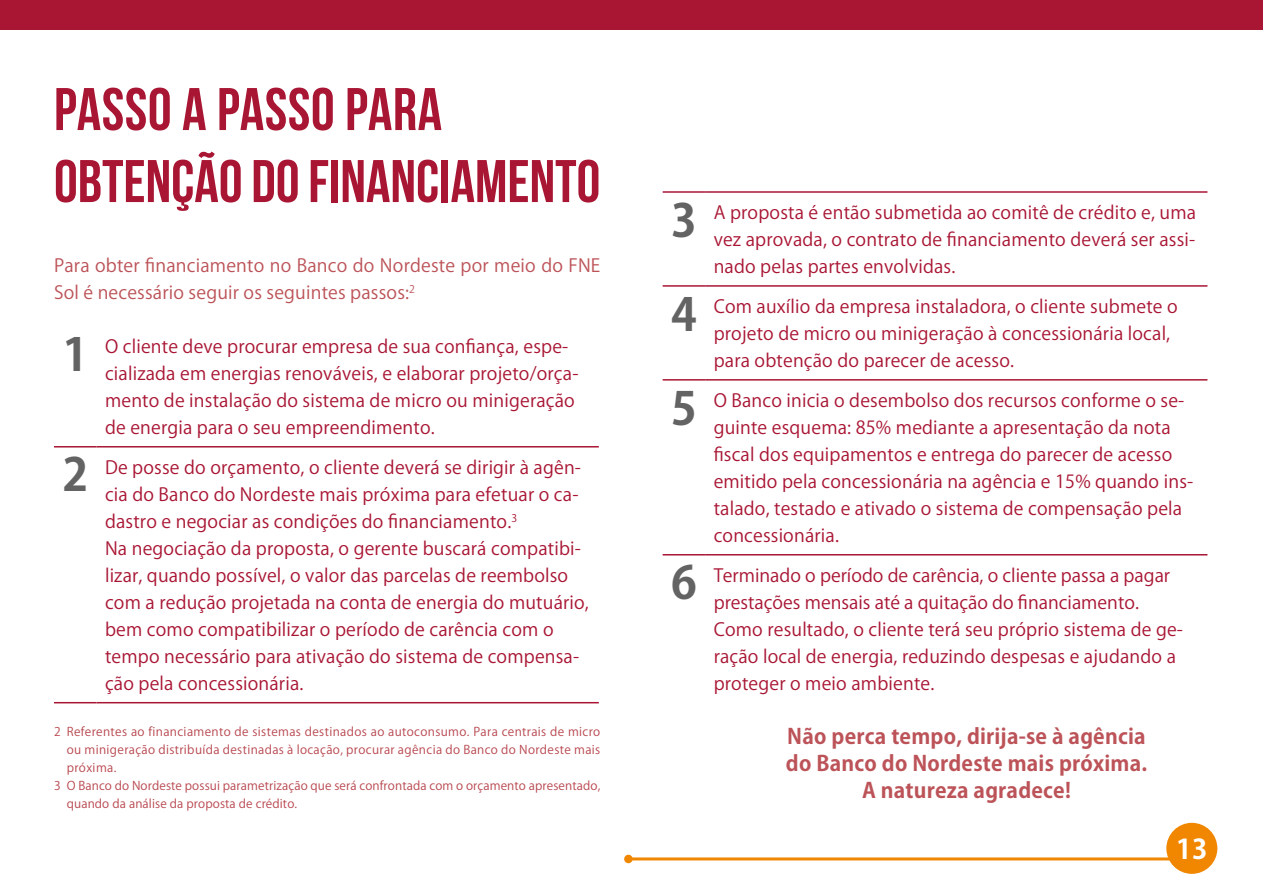
<style>
.page{position:relative;width:1263px;height:893px;background:#fff}
.page>*{position:absolute;margin:0;border:0;box-sizing:border-box;transform-origin:0 0}
.t1{font:700 60px/72px "Bebas Neue";color:#a91634}
.t2{font:700 45px "Koz Go Pr 6 N";color:#646363}
.t3{font:700 27px "Koz Go Pr 6 N";color:#fff}
.t4{font:700 21px/27px "Koz Go Pr 6 N";letter-spacing:.01em;color:#bc5358;text-align:center}
.t5{font:18px/27px "Koz Go Pr 6 N";letter-spacing:.01em;color:#a91634}
.t6{font:18px/27px "Koz Go Pr 6 N";letter-spacing:.01em;color:#bc5358}
.t7{font:12px "Koz Go Pr 6 N";letter-spacing:.03em;color:#b8474f}
.t8{font:12px "Koz Go Pr 6 N";letter-spacing:.01em;color:#b8474f}
</style>
<div class="page">
<div style="left:0;top:0;width:1263px;height:30px;background:#a91634"></div>
<hr style="left:54px;top:446px;width:43px;height:1px;background:#a91634">
<hr style="left:97px;top:446px;width:502px;height:1px;background:#a91634">
<hr style="left:54px;top:702px;width:43px;height:1px;background:#a91634">
<hr style="left:97px;top:702px;width:502px;height:1px;background:#a91634">
<hr style="left:663px;top:191px;width:42px;height:2px;background:#a91634">
<hr style="left:705px;top:191px;width:502px;height:2px;background:#a91634">
<hr style="left:663px;top:285px;width:42px;height:2px;background:#a91634">
<hr style="left:705px;top:285px;width:502px;height:2px;background:#a91634">
<hr style="left:663px;top:379px;width:42px;height:2px;background:#a91634">
<hr style="left:705px;top:379px;width:502px;height:2px;background:#a91634">
<hr style="left:663px;top:554px;width:42px;height:1px;background:#a91634">
<hr style="left:705px;top:554px;width:502px;height:1px;background:#a91634">
<hr style="left:628px;top:857px;width:581px;height:3px;background:#f18700">
<div style="left:624px;top:855px;width:9px;height:8px;background:#f18700;border-radius:50%"></div>
<div style="left:1166px;top:823px;width:51px;height:51px;background:#f18700;border-radius:50%"></div>
<h1 class="t1" style="left:54px;top:73px;width:548px">PASSO A PASSO PARA<br>OBTENÇÃO DO FINANCIAMENTO</h1>
<p class="t6" style="left:54px;top:252px;width:548px">Para obter financiamento no Banco do Nordeste por meio do FNE<br>Sol é necessário seguir os seguintes passos:<sup>2</sup></p>
<h2 class="t2" style="left:62px;top:329px;width:27px">1</h2>
<p class="t5" style="left:105px;top:333px;width:475px">O cliente deve procurar empresa de sua confiança, espe&shy;cializada em energias renováveis, e elaborar projeto/orça&shy;mento de instalação do sistema de micro ou minigeração de energia para o seu empreendimento.</p>
<h2 class="t2" style="left:62px;top:450px;width:27px">2</h2>
<p class="t5" style="left:105px;top:454px;width:485px">De posse do orçamento, o cliente deverá se dirigir à agên&shy;cia do Banco do Nordeste mais próxima para efetuar o ca&shy;dastro e negociar as condições do financiamento.<sup>3<br></sup>Na negociação da proposta, o gerente buscará compatibi&shy;lizar, quando possível, o valor das parcelas de reembolso com a redução projetada na conta de energia do mutuário, bem como compatibilizar o período de carência com o tempo necessário para ativação do sistema de compensa&shy;ção pela concessionária.</p>
<p class="t7" style="left:54px;top:725px;width:548px">2 Referentes ao financiamento de sistemas destinados ao autoconsumo. Para centrais de micro</p>
<p class="t7" style="left:67px;top:743px;width:535px">ou minigeração distribuída destinadas à locação, procurar agência do Banco do Nordeste mais</p>
<p class="t7" style="left:67px;top:761px;width:51px">próxima.</p>
<p class="t8" style="left:54px;top:779px;width:548px">3 O Banco do Nordeste possui parametrização que será confrontada com o orçamento apresentado,</p>
<p class="t8" style="left:67px;top:797px;width:232px">quando da análise da proposta de crédito.</p>
<h2 class="t2" style="left:671px;top:195px;width:27px">3</h2>
<p class="t5" style="left:714px;top:199px;width:484px;text-align:justify">A proposta é então submetida ao comitê de crédito e, uma vez aprovada, o contrato de financiamento deverá ser assi&shy;nado pelas partes envolvidas.</p>
<h2 class="t2" style="left:671px;top:289px;width:27px">4</h2>
<p class="t5" style="left:714px;top:293px;width:466px">Com auxílio da empresa instaladora, o cliente submete o projeto de micro ou minigeração à concessionária local, para obtenção do parecer de acesso.</p>
<h2 class="t2" style="left:671px;top:383px;width:27px">5</h2>
<p class="t5" style="left:714px;top:387px;width:481px">O Banco inicia o desembolso dos recursos conforme o se&shy;guinte esquema: 85% mediante a apresentação da nota fiscal dos equipamentos e entrega do parecer de acesso emitido pela concessionária na agência e 15% quando ins&shy;talado, testado e ativado o sistema de compensação pela concessionária.</p>
<h2 class="t2" style="left:671px;top:558px;width:27px">6</h2>
<p class="t5" style="left:714px;top:562px;width:471px">Terminado o período de carência, o cliente passa a pagar prestações mensais até a quitação do financiamento.<br>Como resultado, o cliente terá seu próprio sistema de ge&shy;ração local de energia, reduzindo despesas e ajudando a proteger o meio ambiente.</p>
<p class="t4" style="left:786px;top:723px;width:363px">Não perca tempo, dirija-se à agência do Banco do Nordeste mais próxima.<br>A natureza agradece!</p>
<h3 class="t3" style="left:1176px;top:834px;width:33px">13</h3>
</div>
